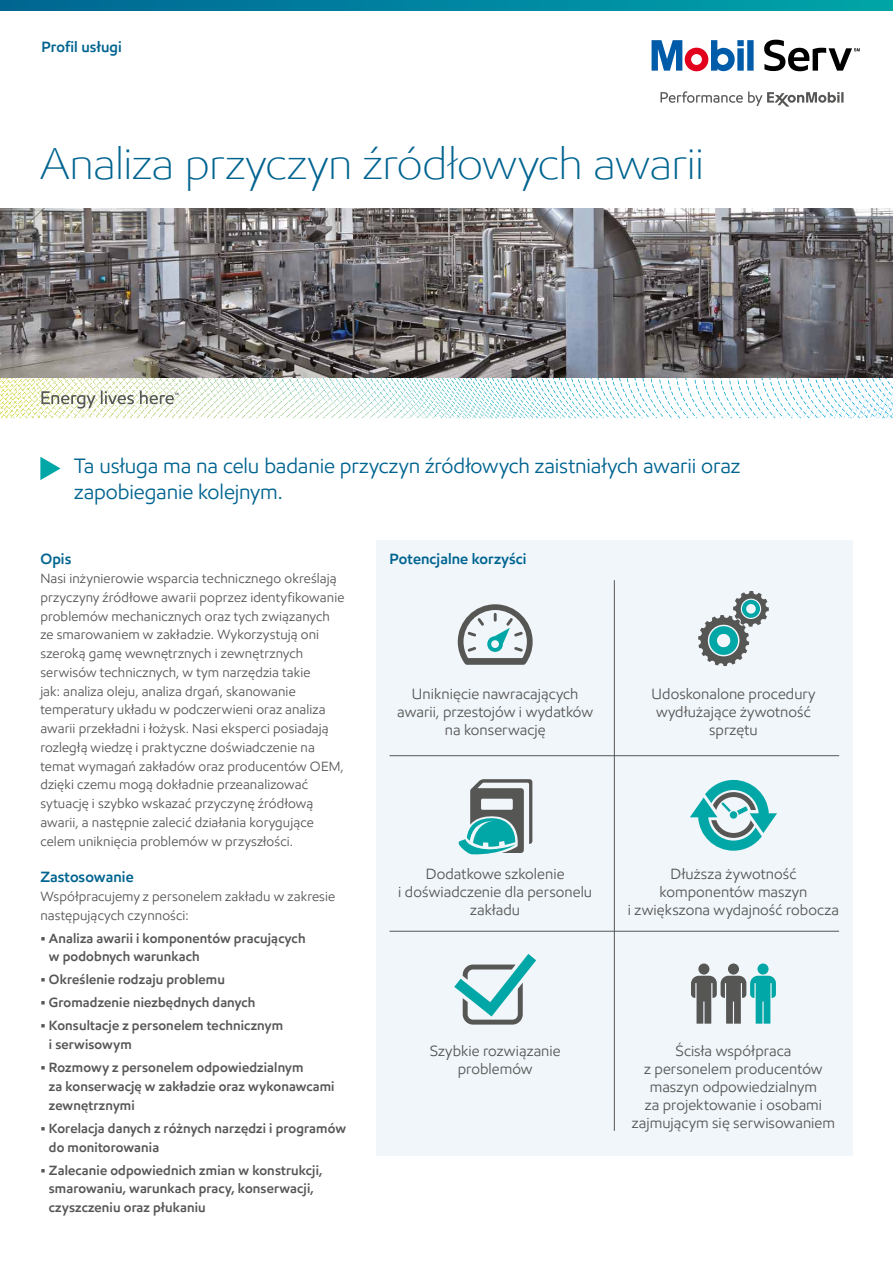
<style>
.page{position:relative;width:893px;height:1263px;background:#fff}
.page>*{position:absolute;margin:0;border:0;box-sizing:border-box;transform-origin:0 0}
.t1{font:300 45px "E Mprint";letter-spacing:-.01em;color:#006490}
.t2{font:21px/25.5px "E Mprint";letter-spacing:-.005em;color:#006490}
.t3{font:15px/18px "E Mprint";letter-spacing:.005em;color:#565655;text-align:center}
.t4{font:600 15px "E Mprint";letter-spacing:.005em;color:#006490}
.t5{font:13.5px/18.8px "E Mprint";letter-spacing:.01em;color:#565655}
.t6{font:600 13.5px/18.8px "E Mprint";letter-spacing:.01em;color:#565655}
</style>
<div class="page">
<svg style="left:0;top:0;width:893px;height:10px;background:#00849f"></svg>
<svg style="left:165px;top:378px;width:728px;height:4px"></svg>
<svg style="left:652px;top:40px;width:102px;height:31px"></svg>
<svg style="left:764px;top:40px;width:96px;height:31px"></svg>
<svg style="left:660px;top:91px;width:183px;height:16px"></svg>
<svg style="left:41px;top:390px;width:138px;height:19px"></svg>
<svg style="left:40px;top:457px;width:21px;height:23px"></svg>
<img style="left:0;top:209px;width:893px;height:169px">
<div style="left:376px;top:540px;width:477px;height:615px;background:#f1f6fa"></div>
<hr style="left:390px;top:755px;width:449px;height:1px;background:#565655">
<hr style="left:390px;top:931px;width:449px;height:1px;background:#565655">
<hr style="left:614px;top:580px;width:1px;height:551px;background:#565655">
<svg style="left:690px;top:780px;width:87px;height:71px"></svg>
<svg style="left:458px;top:604px;width:75px;height:61px"></svg>
<svg style="left:698px;top:591px;width:71px;height:75px"></svg>
<div style="left:698px;top:963px;width:11px;height:11px;background:#565655;border-radius:50%"></div>
<div style="left:728px;top:963px;width:11px;height:11px;background:#565655;border-radius:50%"></div>
<div style="left:757px;top:963px;width:11px;height:11px;background:#00a7a6;border-radius:50%"></div>
<svg style="left:691px;top:976px;width:85px;height:48px"></svg>
<svg style="left:458px;top:779px;width:74px;height:76px"></svg>
<svg style="left:454px;top:954px;width:82px;height:70px"></svg>
<p class="t4" style="left:41px;top:37px;width:82px">Profil usługi</p>
<h1 class="t1" style="left:40px;top:136px;width:665px">Analiza przyczyn źródłowych awarii</h1>
<h2 class="t2" style="left:74px;top:453px;width:668px">Ta usługa ma na celu badanie przyczyn źródłowych zaistniałych awarii oraz zapobieganie kolejnym.</h2>
<p class="t4" style="left:40px;top:550px;width:33px">Opis</p>
<p class="t5" style="left:40px;top:569px;width:305px">Nasi inżynierowie wsparcia technicznego określają przyczyny źródłowe awarii poprzez identyfikowanie problemów mechanicznych oraz tych związanych ze smarowaniem w zakładzie. Wykorzystują oni szeroką gamę wewnętrznych i zewnętrznych serwisów technicznych, w tym narzędzia takie<br>jak: analiza oleju, analiza drgań, skanowanie temperatury układu w podczerwieni oraz analiza awarii przekładni i łożysk. Nasi eksperci posiadają rozległą wiedzę i praktyczne doświadczenie na temat wymagań zakładów oraz producentów OEM, dzięki czemu mogą dokładnie przeanalizować sytuację i szybko wskazać przyczynę źródłową awarii, a następnie zalecić działania korygujące celem uniknięcia problemów w przyszłości.</p>
<p class="t4" style="left:40px;top:868px;width:95px">Zastosowanie</p>
<p class="t5" style="left:40px;top:887px;width:296px">Współpracujemy z personelem zakładu w zakresie następujących czynności:</p>
<p class="t6" style="left:49px;top:928px;width:258px;text-indent:-9px">• Analiza awarii i komponentów pracujących w podobnych warunkach</p>
<p class="t6" style="left:40px;top:970px;width:186px">• Określenie rodzaju problemu</p>
<p class="t6" style="left:40px;top:993px;width:217px">• Gromadzenie niezbędnych danych</p>
<p class="t6" style="left:49px;top:1016px;width:236px;text-indent:-9px">• Konsultacje z personelem technicznym i serwisowym</p>
<p class="t6" style="left:49px;top:1058px;width:287px;text-indent:-9px">• Rozmowy z personelem odpowiedzialnym<br>za konserwację w zakładzie oraz wykonawcami zewnętrznymi</p>
<p class="t6" style="left:49px;top:1118px;width:299px;text-indent:-9px">• Korelacja danych z różnych narzędzi i programów do monitorowania</p>
<p class="t6" style="left:49px;top:1160px;width:275px;text-indent:-9px">• Zalecanie odpowiednich zmian w konstrukcji, smarowaniu, warunkach pracy, konserwacji, czyszczeniu oraz płukaniu</p>
<p class="t4" style="left:390px;top:549px;width:139px">Potencjalne korzyści</p>
<p class="t3" style="left:397px;top:684px;width:197px">Uniknięcie nawracających awarii, przestojów i wydatków na konserwację</p>
<p class="t3" style="left:652px;top:684px;width:165px">Udoskonalone procedury wydłużające żywotność sprzętu</p>
<p class="t3" style="left:398px;top:865px;width:195px">Dodatkowe szkolenie<br>i doświadczenie dla personelu zakładu</p>
<p class="t3" style="left:628px;top:865px;width:213px">Dłuższa żywotność komponentów maszyn<br>i zwiększona wydajność robocza</p>
<p class="t3" style="left:430px;top:1041px;width:132px">Szybkie rozwiązanie problemów</p>
<p class="t3" style="left:632px;top:1041px;width:204px">Ścisła współpraca<br>z personelem producentów maszyn odpowiedzialnym<br>za projektowanie i osobami zajmującym się serwisowaniem</p>
</div>
